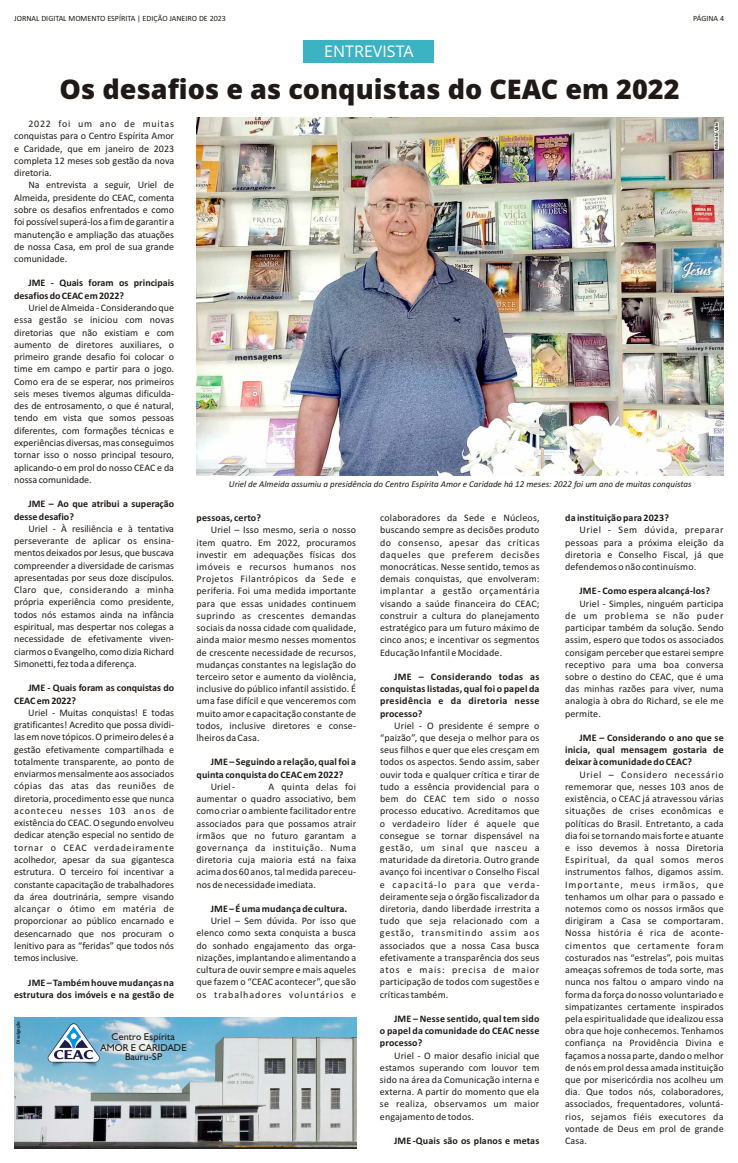
<style>
.page{position:relative;width:738px;height:1163px;background:#fff}
.page>*{position:absolute;margin:0;border:0;box-sizing:border-box;transform-origin:0 0}
.t1{font:800 27px "Open Sans";color:#1f1a17}
.t2{font:16px "Open Sans";color:#fff}
.t3{font:10px/12.2px "Calibri";letter-spacing:.015em;color:#1f1a17;text-align:justify}
.t4{font:700 10px/12.2px "Calibri";letter-spacing:.015em;color:#1f1a17}
.t5{font:10px/11px "Humanist 521 BT";letter-spacing:.015em;color:#1f1a17;text-align:center}
.t6{font:italic 9px "Calibri";color:#1f1a17}
.t7{font:8px "Calibri";color:#1f1a17}
.t8{font:700 5px "Calibri";color:#1f1a17}
</style>
<div class="page">
<img style="left:196px;top:117px;width:527px;height:358px">
<svg style="left:713px;top:122px;width:5px;height:28px"></svg>
<div style="left:303px;top:40px;width:131px;height:22px;background:#3bb3c2"></div>
<img style="left:14px;top:1017px;width:342px;height:131px">
<img style="left:50px;top:1062px;width:49px;height:7px">
<svg style="left:48px;top:1022px;width:52px;height:40px"></svg>
<p class="t7" style="left:14px;top:15px;width:213px">JORNAL DIGITAL MOMENTO ESPÍRITA | EDIÇÃO JANEIRO DE 2023</p>
<p class="t7" style="left:692px;top:15px;width:32px">PÁGINA 4</p>
<h2 class="t2" style="left:324px;top:45px;width:91px">ENTREVISTA</h2>
<h1 class="t1" style="left:59px;top:78px;width:621px">Os desafios e as conquistas do CEAC em 2022</h1>
<p class="t3" style="left:14px;top:118px;width:161px;text-indent:14px">2022 foi um ano de muitas conquistas para o Centro Espírita Amor e Caridade, que em janeiro de 2023 completa 12 meses sob gestão da nova diretoria.</p>
<p class="t3" style="left:14px;top:180px;width:161px;text-indent:14px">Na entrevista a seguir, Uriel de Almeida, presidente do CEAC, comenta sobre os desafios enfrentados e como foi possível superá-los a fim de garantir a manutenção e ampliação das atuações de nossa Casa, em prol de sua grande comunidade.</p>
<p class="t4" style="left:14px;top:278px;width:161px;text-indent:14px">JME - Quais foram os principais desafios do CEAC em 2022?</p>
<p class="t3" style="left:14px;top:302px;width:161px;text-indent:14px">Uriel de Almeida - Considerando que essa gestão se iniciou com novas diretorias que não existiam e com aumento de diretores auxiliares, o primeiro grande desafio foi colocar o time em campo e partir para o jogo.<br>Como era de se esperar, nos primeiros seis meses tivemos algumas dificulda&shy;des de entrosamento, o que é natural, tendo em vista que somos pessoas diferentes, com formações técnicas e experiências diversas, mas conseguimos tornar isso o nosso principal tesouro, aplicando-o em prol do nosso CEAC e da nossa comunidade.</p>
<p class="t4" style="left:14px;top:498px;width:161px;text-indent:14px">JME – Ao que atribui a superação desse desafio?</p>
<p class="t3" style="left:14px;top:523px;width:161px;text-indent:14px">Uriel - À resiliência e à tentativa perseverante de aplicar os ensina&shy;mentos deixados por Jesus, que buscava compreender a diversidade de carismas apresentadas por seus doze discípulos.<br>Claro que, considerando a minha própria experiência como presidente, todos nós estamos ainda na infância espiritual, mas despertar nos colegas a necessidade de efetivamente viven&shy;ciarmos o Evangelho, como dizia Richard Simonetti, fez toda a diferença.</p>
<p class="t4" style="left:14px;top:682px;width:161px;text-indent:14px">JME - Quais foram as conquistas do<br>CEAC em 2022?</p>
<p class="t3" style="left:14px;top:707px;width:161px;text-indent:14px">Uriel - Muitas conquistas! E todas gratificantes! Acredito que possa dividi&shy;las em nove tópicos. O primeiro deles é a gestão efetivamente compartilhada e totalmente transparente, ao ponto de enviarmos mensalmente aos associados cópias das atas das reuniões de diretoria, procedimento esse que nunca aconteceu nesses 103 anos de existência do CEAC. O segundo envolveu dedicar atenção especial no sentido de tornar o CEAC verdadeiramente acolhedor, apesar da sua gigantesca estrutura. O terceiro foi incentivar a constante capacitação de trabalhadores da área doutrinária, sempre visando alcançar o ótimo em matéria de proporcionar ao público encarnado e desencarnado que nos procuram o lenitivo para as “feridas” que todos nós temos inclusive.</p>
<p class="t4" style="left:14px;top:976px;width:161px;text-align:right">JME – Também houve mudanças na estrutura dos imóveis e na gestão de</p>
<p class="t8" style="left:16px;top:1043px;width:24px;rotate:-90deg">Divulgação</p>
<p class="t5" style="left:100px;top:1031px;width:88px">Centro Espírita<br>AMOR E CARIDADE</p>
<p class="t5" style="left:125px;top:1051px;width:39px">Bauru-SP</p>
<p class="t8" style="left:713px;top:149px;width:28px;rotate:-90deg">Michele Vale</p>
<p class="t6" style="left:229px;top:480px;width:464px">Uriel de Almeida assumiu a presidência do Centro Espírita Amor e Caridade há 12 meses: 2022 foi um ano de muitas conquistas</p>
<p class="t4" style="left:196px;top:512px;width:66px">pessoas, certo?</p>
<p class="t3" style="left:196px;top:524px;width:161px;text-indent:14px">Uriel – Isso mesmo, seria o nosso item quatro. Em 2022, procuramos investir em adequações físicas dos imóveis e recursos humanos nos Projetos Filantrópicos da Sede e periferia. Foi uma medida importante para que essas unidades continuem suprindo as crescentes demandas sociais da nossa cidade com qualidade, ainda maior mesmo nesses momentos de crescente necessidade de recursos, mudanças constantes na legislação do terceiro setor e aumento da violência, inclusive do público infantil assistido. É uma fase difícil e que venceremos com muito amor e capacitação constante de todos, inclusive diretores e conse&shy;lheiros da Casa.</p>
<p class="t4" style="left:196px;top:756px;width:161px;text-indent:14px">JME – Seguindo a relação, qual foi a quinta conquista do CEAC em 2022?</p>
<p class="t3" style="left:210px;top:781px;width:26px">Uriel -</p>
<p class="t3" style="left:196px;top:781px;width:161px;text-indent:72px">A quinta delas foi aumentar o quadro associativo, bem como criar o ambiente facilitador entre associados para que possamos atrair irmãos que no futuro garantam a governança da instituição. Numa diretoria cuja maioria está na faixa acima dos 60 anos, tal medida pareceu&shy;nos de necessidade imediata.</p>
<p class="t4" style="left:210px;top:903px;width:138px">JME – É uma mudança de cultura.</p>
<p class="t3" style="left:196px;top:915px;width:161px;text-indent:14px">Uriel – Sem dúvida. Por isso que elenco como sexta conquista a busca do sonhado engajamento das orga&shy;nizações, implantando e alimentando a cultura de ouvir sempre e mais aqueles que fazem o “CEAC acontecer”, que são os trabalhadores voluntários e</p>
<p class="t3" style="left:380px;top:512px;width:161px">colaboradores da Sede e Núcleos, buscando sempre as decisões produto do consenso, apesar das críticas daqueles que preferem decisões monocráticas. Nesse sentido, temos as demais conquistas, que envolveram: implantar a gestão orçamentária visando a saúde financeira do CEAC; construir a cultura do planejamento estratégico para um futuro máximo de cinco anos; e incentivar os segmentos Educação Infantil e Mocidade.</p>
<p class="t4" style="left:380px;top:671px;width:161px;text-align:justify;text-indent:14px">JME – Considerando todas as conquistas listadas, qual foi o papel da presidência e da diretoria nesse processo?</p>
<p class="t3" style="left:379px;top:720px;width:161px;text-indent:14px">Uriel - O presidente é sempre o “paizão”, que deseja o melhor para os seus filhos e quer que eles cresçam em todos os aspectos. Sendo assim, saber ouvir toda e qualquer crítica e tirar de tudo a essência providencial para o bem do CEAC tem sido o nosso processo educativo. Acreditamos que o verdadeiro líder é aquele que consegue se tornar dispensável na gestão, um sinal que nasceu a maturidade da diretoria. Outro grande avanço foi incentivar o Conselho Fiscal e capacitá-lo para que verda&shy;deiramente seja o órgão fiscalizador da diretoria, dando liberdade irrestrita a tudo que seja relacionado com a gestão, transmitindo assim aos associados que a nossa Casa busca efetivamente a transparência dos seus atos e mais: precisa de maior participação de todos com sugestões e críticas também.</p>
<p class="t4" style="left:379px;top:1013px;width:161px;text-align:justify;text-indent:14px">JME – Nesse sentido, qual tem sido o papel da comunidade do CEAC nesse processo?</p>
<p class="t3" style="left:379px;top:1049px;width:161px;text-indent:14px">Uriel - O maior desafio inicial que estamos superando com louvor tem sido na área da Comunicação interna e externa. A partir do momento que ela se realiza, observamos um maior engajamento de todos.</p>
<p class="t4" style="left:394px;top:1135px;width:147px">JME -Quais são os planos e metas</p>
<p class="t4" style="left:564px;top:512px;width:105px">da instituição para 2023?</p>
<p class="t3" style="left:564px;top:524px;width:160px;text-indent:14px">Uriel - Sem dúvida, preparar pessoas para a próxima eleição da diretoria e Conselho Fiscal, já que defendemos o não continuísmo.</p>
<p class="t4" style="left:579px;top:585px;width:132px">JME - Como espera alcançá-los?</p>
<p class="t3" style="left:564px;top:598px;width:160px;text-indent:14px">Uriel - Simples, ninguém participa de um problema se não puder participar também da solução. Sendo assim, espero que todos os associados consigam perceber que estarei sempre receptivo para uma boa conversa sobre o destino do CEAC, que é uma das minhas razões para viver, numa analogia à obra do Richard, se ele me permite.</p>
<p class="t4" style="left:564px;top:732px;width:160px;text-align:justify;text-indent:14px">JME – Considerando o ano que se inicia, qual mensagem gostaria de deixar à comunidade do CEAC?</p>
<p class="t3" style="left:564px;top:769px;width:160px;text-indent:14px">Uriel – Considero necessário rememorar que, nesses 103 anos de existência, o CEAC já atravessou várias situações de crises econômicas e políticas do Brasil. Entretanto, a cada dia foi se tornando mais forte e atuante e isso devemos à nossa Diretoria Espiritual, da qual somos meros instrumentos falhos, digamos assim.<br>Importante, meus irmãos, que tenhamos um olhar para o passado e notemos como os nossos irmãos que dirigiram a Casa se comportaram.<br>Nossa história é rica de aconte&shy;cimentos que certamente foram costurados nas “estrelas”, pois muitas ameaças sofremos de toda sorte, mas nunca nos faltou o amparo vindo na forma da força do nosso voluntariado e simpatizantes certamente inspirados pela espiritualidade que idealizou essa obra que hoje conhecemos. Tenhamos confiança na Providência Divina e façamos a nossa parte, dando o melhor de nós em prol dessa amada instituição que por misericórdia nos acolheu um dia. Que todos nós, colaboradores, associados, frequentadores, voluntá&shy;rios, sejamos fiéis executores da vontade de Deus em prol de grande Casa.</p>
</div>
